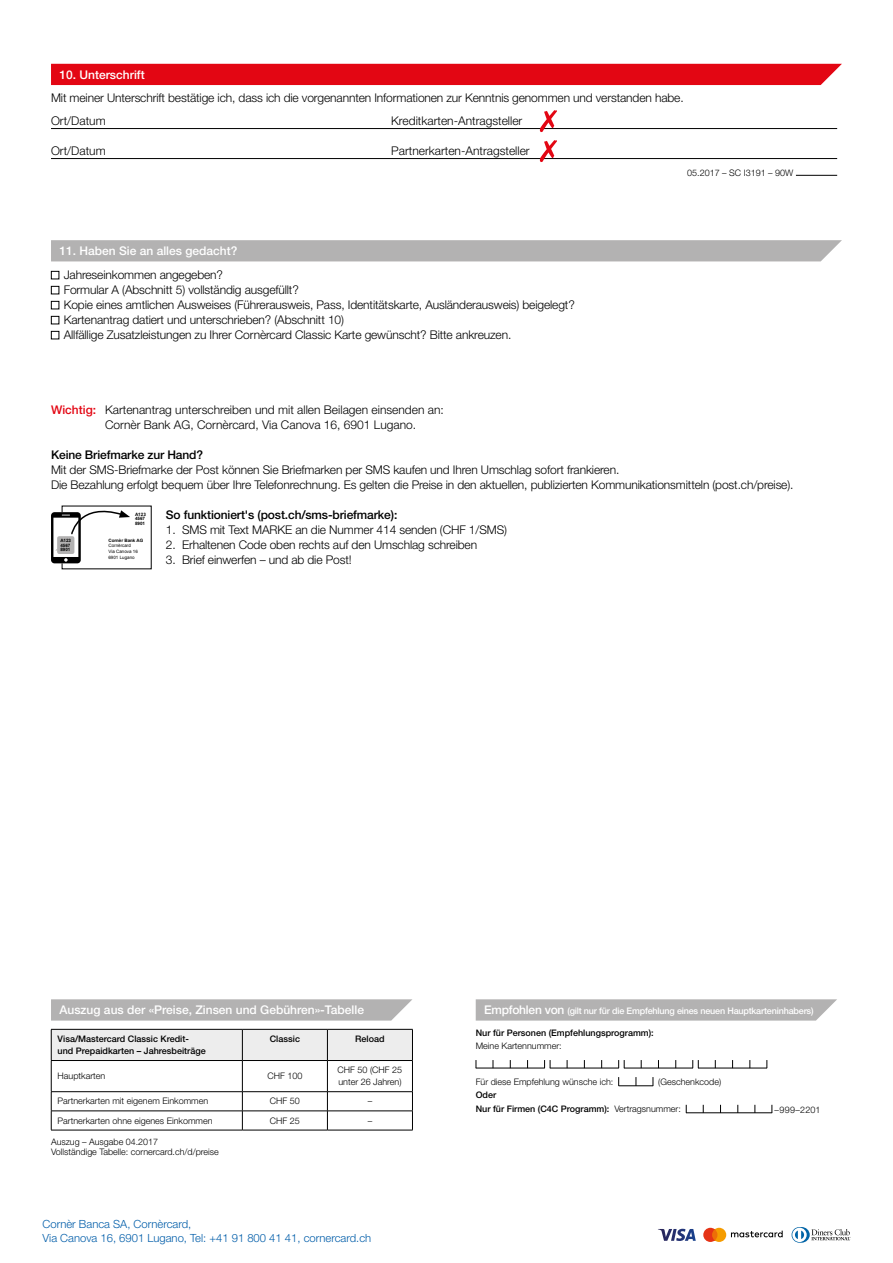
<style>
.page{position:relative;width:893px;height:1263px;background:#fff}
.page>*{position:absolute;margin:0;border:0;box-sizing:border-box;transform-origin:0 0}
.t1{font:300 12px/15px "Helvetica Neue LT Std";letter-spacing:-.01em;color:#000}
.t2{font:500 12px "Helvetica Neue LT Std";color:#fff}
.t3{font:500 12px "Helvetica Neue LT Std";letter-spacing:-.01em;color:#000}
.t4{font:300 11.25px/13.5px "Helvetica Neue LT Std";color:#005da9}
.t5{font:300 9px/10.5px "Helvetica Neue LT Std";color:#000}
.t6{font:500 9px/12px "Helvetica Neue LT Std";color:#000}
.t7{font:500 9px "Helvetica Neue LT Std";letter-spacing:-.02em;color:#fff}
.t8{font:700 4.5px/4.8px "Arial";color:#000}
.t9{font:4.5px/5.7px "Arial";color:#000}
.s1{font-weight:500;color:#e30613}
.s2{font-size:12px}
.s3{font-weight:300}
</style>
<div class="page">
<svg style="left:658px;top:1229px;width:38px;height:12px"></svg>
<svg style="left:703px;top:1228px;width:80px;height:14px"></svg>
<svg style="left:792px;top:1227px;width:58px;height:16px"></svg>
<div style="left:51px;top:240px;width:791px;height:21px;background:#b3b2b2"></div>
<div style="left:51px;top:271px;width:8px;height:8px;border:1px solid #000"></div>
<div style="left:51px;top:286px;width:8px;height:8px;border:1px solid #000"></div>
<div style="left:51px;top:301px;width:8px;height:8px;border:1px solid #000"></div>
<div style="left:51px;top:316px;width:8px;height:8px;border:1px solid #000"></div>
<div style="left:51px;top:331px;width:8px;height:8px;border:1px solid #000"></div>
<hr style="left:796px;top:175px;width:41px;height:1px;background:#000">
<div style="left:51px;top:64px;width:791px;height:21px;background:#e30613"></div>
<hr style="left:51px;top:128px;width:786px;height:1px;background:#000">
<hr style="left:51px;top:158px;width:786px;height:1px;background:#000">
<svg style="left:540px;top:110px;width:17px;height:22px"></svg>
<svg style="left:540px;top:140px;width:17px;height:22px"></svg>
<svg style="left:51px;top:505px;width:79px;height:58px"></svg>
<svg style="left:51px;top:999px;width:361px;height:21px;background:#b6b5b5"></svg>
<div style="left:52px;top:1030px;width:360px;height:30px;background:#ededed"></div>
<hr style="left:51px;top:1029px;width:191px;height:1px;background:#000">
<hr style="left:51px;top:1029px;width:1px;height:31px;background:#000">
<hr style="left:242px;top:1029px;width:85px;height:1px;background:#000">
<hr style="left:242px;top:1029px;width:1px;height:31px;background:#000">
<hr style="left:327px;top:1029px;width:86px;height:1px;background:#000">
<hr style="left:327px;top:1029px;width:1px;height:31px;background:#000">
<hr style="left:412px;top:1029px;width:1px;height:31px;background:#000">
<hr style="left:51px;top:1060px;width:191px;height:1px;background:#000">
<hr style="left:51px;top:1061px;width:1px;height:30px;background:#000">
<hr style="left:242px;top:1060px;width:85px;height:1px;background:#000">
<hr style="left:242px;top:1061px;width:1px;height:30px;background:#000">
<hr style="left:327px;top:1060px;width:86px;height:1px;background:#000">
<hr style="left:327px;top:1061px;width:1px;height:30px;background:#000">
<hr style="left:412px;top:1061px;width:1px;height:30px;background:#000">
<hr style="left:51px;top:1091px;width:191px;height:1px;background:#000">
<hr style="left:242px;top:1091px;width:85px;height:1px;background:#000">
<hr style="left:327px;top:1091px;width:86px;height:1px;background:#000">
<hr style="left:51px;top:1110px;width:191px;height:1px;background:#000">
<svg style="left:51px;top:1092px;width:1px;height:38px"></svg>
<hr style="left:242px;top:1110px;width:85px;height:1px;background:#000">
<svg style="left:242px;top:1092px;width:1px;height:38px"></svg>
<hr style="left:327px;top:1110px;width:86px;height:1px;background:#000">
<svg style="left:327px;top:1092px;width:1px;height:38px"></svg>
<svg style="left:412px;top:1092px;width:1px;height:38px"></svg>
<hr style="left:51px;top:1130px;width:191px;height:1px;background:#000">
<hr style="left:242px;top:1130px;width:85px;height:1px;background:#000">
<hr style="left:327px;top:1130px;width:86px;height:1px;background:#000">
<svg style="left:476px;top:999px;width:361px;height:21px;background:#b6b5b5"></svg>
<hr style="left:476px;top:1068px;width:69px;height:1px;background:#000">
<svg style="left:544px;top:1060px;width:7px;height:8px"></svg>
<hr style="left:550px;top:1068px;width:69px;height:1px;background:#000">
<svg style="left:618px;top:1060px;width:7px;height:8px"></svg>
<hr style="left:624px;top:1068px;width:69px;height:1px;background:#000">
<svg style="left:692px;top:1060px;width:7px;height:8px"></svg>
<hr style="left:698px;top:1068px;width:69px;height:1px;background:#000">
<hr style="left:619px;top:1085px;width:34px;height:1px;background:#000">
<hr style="left:686px;top:1112px;width:86px;height:1px;background:#000">
<p class="t2" style="left:60px;top:67px;width:87px">10. Unterschrift</p>
<p class="t1" style="left:51px;top:86px;width:634px;line-height:22.8px">Mit meiner Unterschrift bestätige ich, dass ich die vorgenannten Informationen zur Kenntnis genommen und verstanden habe.<br>Ort/Datum</p>
<p class="t1" style="left:391px;top:113px;width:133px">Kreditkarten-Antragsteller</p>
<p class="t1" style="left:51px;top:143px;width:56px">Ort/Datum</p>
<p class="t1" style="left:391px;top:143px;width:140px">Partnerkarten-Antragsteller</p>
<p class="t2" style="left:60px;top:244px;width:179px">11. Haben Sie an alles gedacht?</p>
<p class="t1" style="left:64px;top:267px;width:512px">Jahreseinkommen angegeben?<br>Formular A (Abschnitt 5) vollständig ausgefüllt?<br>Kopie eines amtlichen Ausweises (Führerausweis, Pass, Identitätskarte, Ausländerausweis) beigelegt?<br>Kartenantrag datiert und unterschrieben? (Abschnitt 10)<br>Allfällige Zusatzleistungen zu Ihrer Cornèrcard Classic Karte gewünscht? Bitte ankreuzen.</p>
<p class="t1" style="left:105px;top:402px;width:340px;text-indent:-54px"><span class="s1">Wichtig:</span> Kartenantrag unterschreiben und mit allen Beilagen einsenden an:<br>Cornèr Bank AG, Cornèrcard, Via Canova 16, 6901 Lugano.</p>
<p class="t5" style="left:687px;top:167px;width:108px">05.2017 – SC I3191 – 90W</p>
<p class="t3" style="left:51px;top:447px;width:154px">Keine Briefmarke zur Hand?</p>
<p class="t1" style="left:51px;top:461px;width:744px">Mit der SMS-Briefmarke der Post können Sie Briefmarken per SMS kaufen und Ihren Umschlag sofort frankieren.<br>Die Bezahlung erfolgt bequem über Ihre Telefonrechnung. Es gelten die Preise in den aktuellen, publizierten Kommunikationsmitteln (post.ch/preise).</p>
<p class="t3" style="left:166px;top:507px;width:233px">So funktioniert's (post.ch/sms-briefmarke):</p>
<p class="t1" style="left:166px;top:521px;width:343px">1. SMS mit Text MARKE an die Nummer 414 senden (CHF 1/SMS)</p>
<p class="t1" style="left:166px;top:536px;width:313px">2. Erhaltenen Code oben rechts auf den Umschlag schreiben</p>
<p class="t1" style="left:166px;top:551px;width:187px">3. Brief einwerfen – und ab die Post!</p>
<p class="t8" style="left:135px;top:512px;width:12px">A123<br>4567<br>8901</p>
<p class="t8" style="left:108px;top:538px;width:36px">Cornèr Bank AG</p>
<p class="t9" style="left:108px;top:543px;width:31px">Cornèrcard<br>Via Canova 16<br>6901 Lugano</p>
<p class="t8" style="left:60px;top:539px;width:12px">A123<br>4567<br>8901</p>
<p class="t2" style="left:60px;top:1003px;width:306px">Auszug aus der «Preise, Zinsen und Gebühren»-Tabelle</p>
<p class="t6" style="left:58px;top:1033px;width:150px">Visa/Mastercard Classic Kredit&shy;und Prepaidkarten – Jahresbeiträge</p>
<p class="t6" style="left:270px;top:1033px;width:32px">Classic</p>
<p class="t6" style="left:355px;top:1033px;width:31px">Reload</p>
<p class="t5" style="left:58px;top:1071px;width:49px">Hauptkarten</p>
<p class="t5" style="left:267px;top:1071px;width:37px">CHF 100</p>
<p class="t5" style="left:338px;top:1064px;width:66px;line-height:12px">CHF 50 (CHF 25 unter 26 Jahren)</p>
<p class="t5" style="left:58px;top:1096px;width:152px">Partnerkarten mit eigenem Einkommen</p>
<p class="t5" style="left:270px;top:1096px;width:32px">CHF 50</p>
<p class="t5" style="left:368px;top:1096px;width:6px">–</p>
<p class="t5" style="left:58px;top:1115px;width:156px">Partnerkarten ohne eigenes Einkommen</p>
<p class="t5" style="left:270px;top:1115px;width:32px">CHF 25</p>
<p class="t5" style="left:368px;top:1115px;width:6px">–</p>
<p class="t5" style="left:51px;top:1136px;width:169px">Auszug – Ausgabe 04.2017<br>Vollständige Tabelle: cornercard.ch/d/preise</p>
<p class="t4" style="left:43px;top:1217px;width:330px">Cornèr Banca SA, Cornèrcard,<br>Via Canova 16, 6901 Lugano, Tel: +41 91 800 41 41, cornercard.ch</p>
<p class="t7" style="left:484px;top:1006px;width:331px"><span class="s2">Empfohlen von</span> (gilt nur für die Empfehlung eines neuen Hauptkarteninhabers)</p>
<p class="t6" style="left:476px;top:1026px;width:180px">Nur für Personen (Empfehlungsprogramm):</p>
<p class="t5" style="left:476px;top:1040px;width:88px">Meine Kartennummer:</p>
<p class="t5" style="left:476px;top:1076px;width:139px">Für diese Empfehlung wünsche ich:</p>
<p class="t5" style="left:658px;top:1076px;width:65px">(Geschenkcode)</p>
<p class="t6" style="left:476px;top:1088px;width:207px;line-height:13.5px">Oder<br>Nur für Firmen (C4C Programm): <span class="s3">Vertragsnummer:</span></p>
<p class="t5" style="left:775px;top:1104px;width:47px">–999–2201</p>
</div>
